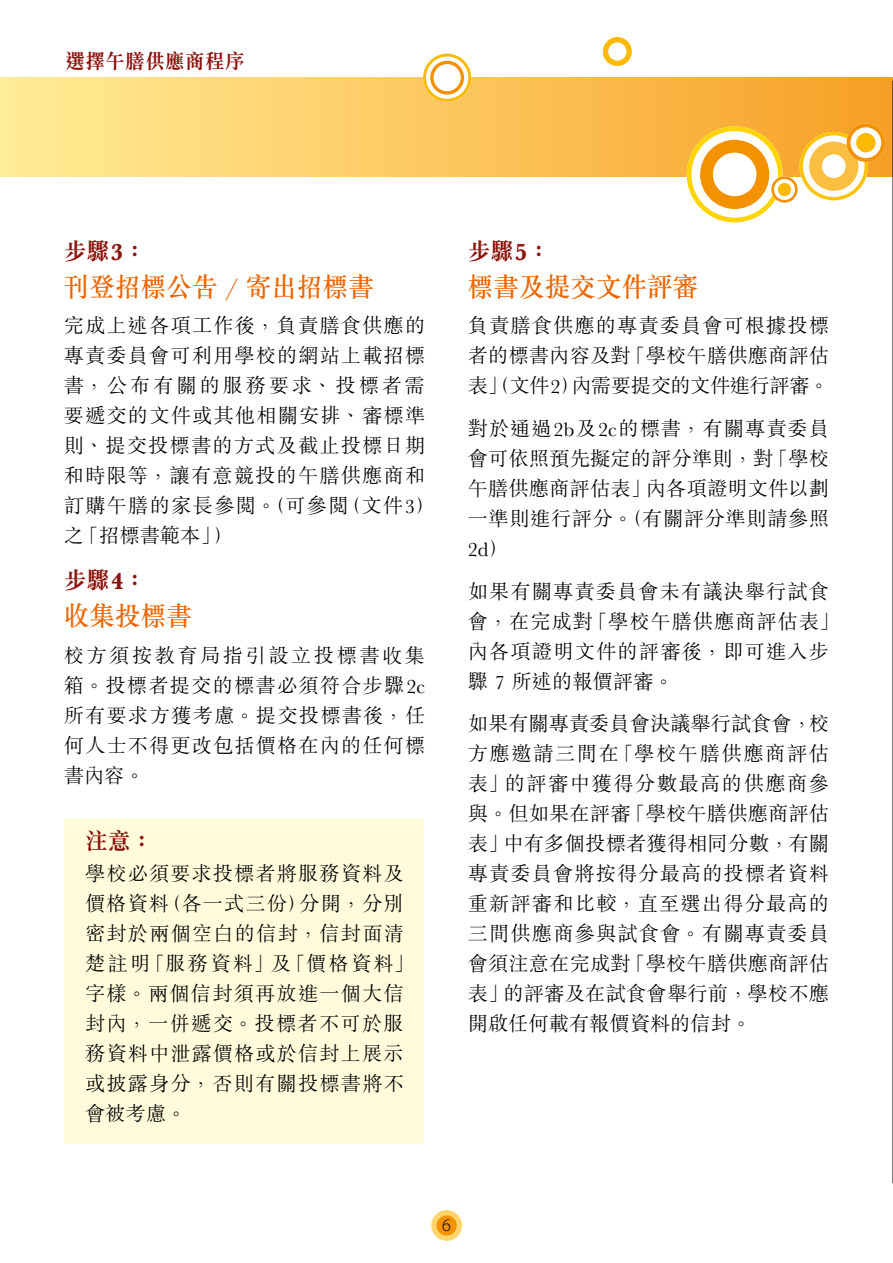
<style>
.page{position:relative;width:893px;height:1263px;background:#fff}
.page>*{position:absolute;margin:0;border:0;box-sizing:border-box;transform-origin:0 0}
.t1{font:500 27px "M Sung HK";color:#ec6500;scale:.95 1}
.t2{font:700 24px "M Sung HK";color:#8b130c;scale:.95 1}
.t3{font:700 21px "M Sung HK";color:#8b130c;scale:.95 1}
.t4{font:300 20.25px/30px "M Sung HK";letter-spacing:.055em;color:#000;text-align:justify}
.t5{font:300 18px "Myriad Pro";color:#000}
</style>
<div class="page">
<div style="left:431px;top:1210px;width:31px;height:31px;background:#ffd46b;border-radius:50%"></div>
<div style="left:437px;top:1215px;width:20px;height:20px;background:#f39100;border-radius:50%"></div>
<div style="left:0;top:78px;width:893px;height:99px;background:linear-gradient(to right,#ffed98,#f7a025)"></div>
<svg style="left:423px;top:54px;width:48px;height:48px"></svg>
<svg style="left:603px;top:37px;width:29px;height:29px"></svg>
<svg style="left:687px;top:123px;width:198px;height:99px"></svg>
<div style="left:778px;top:183px;width:13px;height:13px;background:#fbb900;border-radius:50%"></div>
<div style="left:64px;top:818px;width:360px;height:326px;background:#fffbdb"></div>
<hr style="left:892px;top:81px;width:1px;height:1102px;background:#000">
<p class="t3" style="left:65px;top:50px;width:191px">選擇午膳供應商程序</p>
<h3 class="t2" style="left:64px;top:239px;width:88px">步驟3：</h3>
<h3 class="t1" style="left:64px;top:268px;width:328px">刊登招標公告 / 寄出招標書</h3>
<p class="t4" style="left:64px;top:310px;width:373px;text-align:left">完成上述各項工作後，負責膳食供應的專責委員會可利用學校的網站上載招標書，公布有關的服務要求、投標者需要遞交的文件或其他相關安排、審標準則、提交投標書的方式及截止投標日期和時限等，讓有意競投的午膳供應商和訂購午膳的家長參閱。（可參閱（文件3）之「招標書範本」）</p>
<h3 class="t2" style="left:64px;top:568px;width:88px">步驟4：</h3>
<h3 class="t1" style="left:64px;top:597px;width:137px">收集投標書</h3>
<p class="t4" style="left:64px;top:639px;width:363px">校方須按教育局指引設立投標書收集箱。投標者提交的標書必須符合步驟2c所有要求方獲考慮。提交投標書後，任何人士不得更改包括價格在內的任何標書內容。</p>
<p class="t2" style="left:85px;top:829px;width:74px">注意：</p>
<p class="t4" style="left:85px;top:857px;width:331px;text-align:left">學校必須要求投標者將服務資料及價格資料（各一式三份）分開，分別密封於兩個空白的信封，信封面清楚註明「服務資料」及「價格資料」字樣。兩個信封須再放進一個大信封內，一併遞交。投標者不可於服務資料中泄露價格或於信封上展示或披露身分，否則有關投標書將不會被考慮。</p>
<h3 class="t2" style="left:468px;top:239px;width:88px">步驟5：</h3>
<h3 class="t1" style="left:468px;top:268px;width:245px">標書及提交文件評審</h3>
<p class="t4" style="left:468px;top:310px;width:363px">負責膳食供應的專責委員會可根據投標者的標書內容及對「學校午膳供應商評估表」（文件2）內需要提交的文件進行評審。</p>
<p class="t4" style="left:468px;top:412px;width:363px">對於通過2b及2c的標書，有關專責委員會可依照預先擬定的評分準則，對「學校午膳供應商評估表」內各項證明文件以劃一準則進行評分。（有關評分準則請參照2d）</p>
<p class="t4" style="left:468px;top:575px;width:373px;text-align:left">如果有關專責委員會未有議決舉行試食會，在完成對「學校午膳供應商評估表」內各項證明文件的評審後，即可進入步驟 7 所述的報價評審。</p>
<p class="t4" style="left:468px;top:708px;width:363px">如果有關專責委員會決議舉行試食會，校方應邀請三間在「學校午膳供應商評估表」的評審中獲得分數最高的供應商參與。但如果在評審「學校午膳供應商評估表」中有多個投標者獲得相同分數，有關專責委員會將按得分最高的投標者資料重新評審和比較，直至選出得分最高的三間供應商參與試食會。有關專責委員會須注意在完成對「學校午膳供應商評估表」的評審及在試食會舉行前，學校不應開啟任何載有報價資料的信封。</p>
<p class="t5" style="left:442px;top:1214px;width:10px">6</p>
</div>
